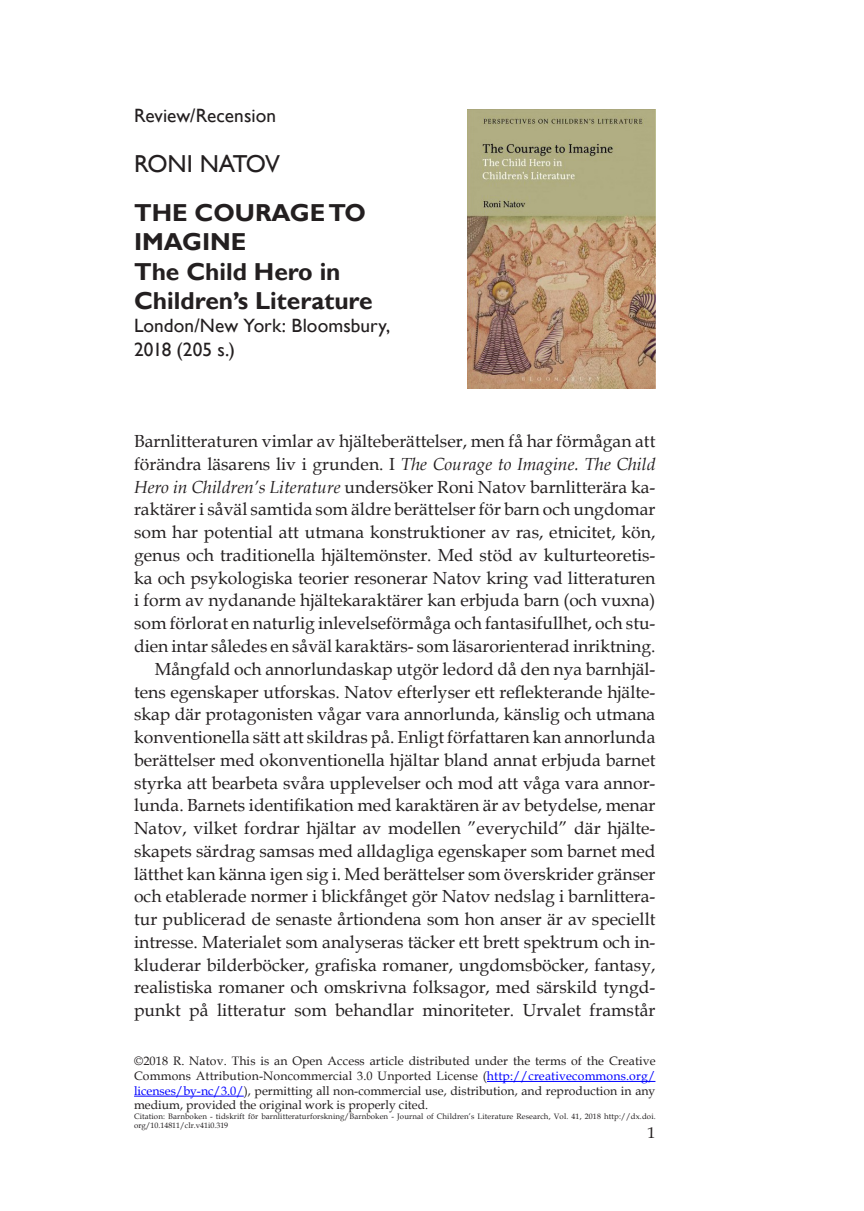
<style>
.page{position:relative;width:864px;height:1211px;background:#fff}
.page>*{position:absolute;margin:0;border:0;box-sizing:border-box;transform-origin:0 0}
.Rubrik-undertitel{font:700 24.5px/29.4px "Gill Sans";color:#231f20}
.Rubrik-huvudtitel{font:700 24.5px/29.4px "Gill Sans";color:#231f20}
.Rubrik-review_bokinf{font:24.5px "Gill Sans";color:#231f20}
.Rubrik-review_bokinf-2{font:19.25px/23.1px "Gill Sans";letter-spacing:.005em;color:#231f20}
.bröd-in{font:17.5px/22.8px "Book Antiqua";color:#231f20;text-align:justify}
.bröd{font:17.5px/22.8px "Book Antiqua";color:#231f20;text-align:justify}
.t1{font:15.75px "Book Antiqua";color:#231f20}
.sidfot{font:12.25px/14.7px "Book Antiqua";color:#231f20;text-align:justify}
.Sidfot-citation{font:7.88px/9.5px "Book Antiqua";letter-spacing:.015em;color:#231f20}
.s1{font-style:inherit}
.s2{font-style:italic}
.s3{color:#00f}
</style>
<div class="page">
<hr style="left:486px;top:1081px;width:169px;height:1px;background:#00f">
<hr style="left:134px;top:1095px;width:110px;height:1px;background:#00f">
<img style="left:467px;top:109px;width:188px;height:279px">
<p class="Rubrik-review_bokinf-2" style="left:134px;top:105px;width:143px">Review/Recension</p>
<p class="Rubrik-review_bokinf" style="left:134px;top:149px;width:147px">RONI N<span class="s1">ATOV</span></p>
<p class="Rubrik-huvudtitel" style="left:134px;top:199px;width:233px">THE COURAGE TO<br>IMAGINE</p>
<p class="Rubrik-undertitel" style="left:134px;top:257px;width:240px">The Child Hero in<br>Children’s Literature</p>
<p class="Rubrik-review_bokinf-2" style="left:134px;top:315px;width:258px">London/New York: Bloomsbury,<br>2018 (205 s.)</p>
<p class="bröd" style="left:134px;top:429px;width:522px">Barnlitteraturen vimlar av hjälteberättelser, men få har förmågan att förändra läsarens liv i grunden. I <span class="s2">The Courage to Imagine. The Child Hero in Children’s Literature</span> undersöker Roni Natov barnlitterära ka&shy;raktärer i såväl samtida som äldre berättelser för barn och ungdomar som har potential att utmana konstruktioner av ras, etnicitet, kön, genus och traditionella hjältemönster. Med stöd av kulturteoretis&shy;ka och psykologiska teorier resonerar Natov kring vad litteraturen i form av nydanande hjältekaraktärer kan erbjuda barn (och vuxna) som förlorat en naturlig inlevelseförmåga och fantasifullhet, och stu&shy;dien intar således en såväl karaktärs- som läsarorienterad inriktning.</p>
<p class="bröd-in" style="left:134px;top:657px;width:522px;text-indent:21px">Mångfald och annorlundaskap utgör ledord då den nya barnhjäl&shy;tens egenskaper utforskas. Natov efterlyser ett reflekterande hjälte&shy;skap där protagonisten vågar vara annorlunda, känslig och utmana konventionella sätt att skildras på. Enligt författaren kan annorlunda berättelser med okonventionella hjältar bland annat erbjuda barnet styrka att bearbeta svåra upplevelser och mod att våga vara annor&shy;lunda. Barnets identifikation med karaktären är av betydelse, menar Natov, vilket fordrar hjältar av modellen ”everychild” där hjälte&shy;skapets särdrag samsas med alldagliga egenskaper som barnet med lätthet kan känna igen sig i. Med berättelser som överskrider gränser och etablerade normer i blickfånget gör Natov nedslag i barnlittera&shy;tur publicerad de senaste årtiondena som hon anser är av speciellt intresse. Materialet som analyseras täcker ett brett spektrum och in&shy;kluderar bilderböcker, grafiska romaner, ungdomsböcker, fantasy, realistiska romaner och omskrivna folksagor, med särskild tyngd&shy;punkt på litteratur som behandlar minoriteter. Urvalet framstår</p>
<p class="sidfot" style="left:134px;top:1053px;width:523px">©2018 R. Natov. This is an Open Access article distributed under the terms of the Creative Commons Attribution-Noncommercial 3.0 Unported License (<span class="s3">http://creativecommons.org/ licenses/by-nc/3.0/</span>), permitting all non-commercial use, distribution, and reproduction in any medium, provided the original work is properly cited.</p>
<p class="Sidfot-citation" style="left:134px;top:1111px;width:523px">Citation: Barnboken - tidskrift för barnlitteraturforskning/Barnboken - Journal of Children’s Literature Research, Vol. 41, 2018 http://dx.doi. org/10.14811/clr.v41i0.319</p>
<p class="t1" style="left:647px;top:1121px;width:9px">1</p>
</div>
